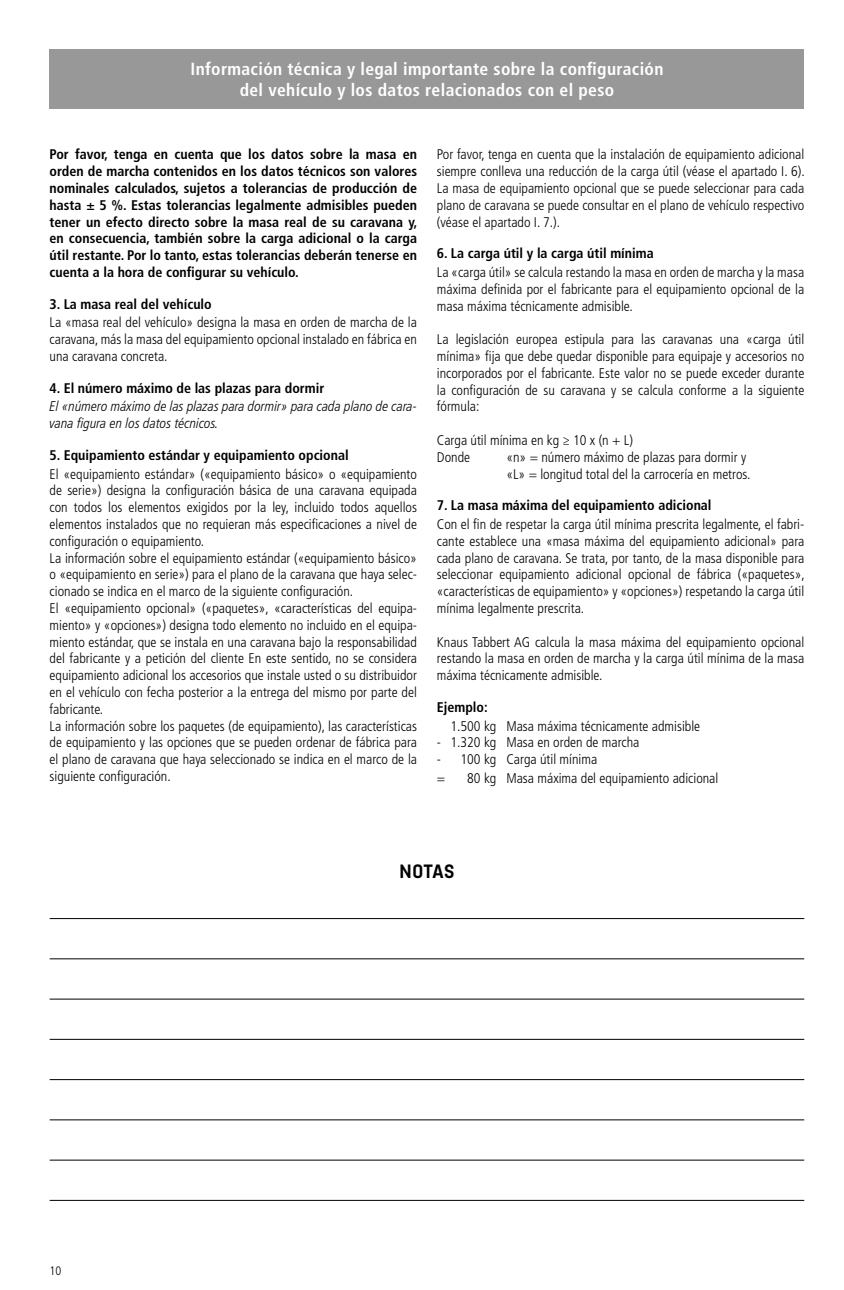
<style>
.page{position:relative;width:844px;height:1290px;background:#fff}
.page>*{position:absolute;margin:0;border:0;box-sizing:border-box;transform-origin:0 0}
.t1{font:700 19.25px "Abel Pro";color:#000}
.t2{font:700 condensed 17.5px/21px "Frutiger LT Std";letter-spacing:.02em;color:#fff;text-align:center}
.t3{font:300 condensed 14px/16.8px "Frutiger LT Std";color:#000;text-align:justify}
.t4{font:700 condensed 14px/16.8px "Frutiger LT Std";color:#000;text-align:justify}
.t5{font:italic 300 condensed 14px/16.8px "Frutiger LT Pro";color:#000}
.t6{font:300 condensed 12.25px "Frutiger LT Std";color:#000}
</style>
<div class="page">
<div style="left:50px;top:50px;width:754px;height:59px;background:#999898"></div>
<hr style="left:50px;top:918px;width:754px;height:1px;background:#000">
<hr style="left:50px;top:958px;width:754px;height:1px;background:#000">
<hr style="left:50px;top:999px;width:754px;height:1px;background:#000">
<hr style="left:50px;top:1039px;width:754px;height:1px;background:#000">
<hr style="left:50px;top:1079px;width:754px;height:1px;background:#000">
<hr style="left:50px;top:1119px;width:754px;height:1px;background:#000">
<hr style="left:50px;top:1160px;width:754px;height:1px;background:#000">
<hr style="left:50px;top:1200px;width:754px;height:1px;background:#000">
<p class="t2" style="left:190px;top:59px;width:474px">Información técnica y legal importante sobre la configuración del vehículo y los datos relacionados con el peso</p>
<p class="t4" style="left:50px;top:146px;width:369px">Por favor, tenga en cuenta que los datos sobre la masa en orden de marcha contenidos en los datos técnicos son valores nominales calculados, sujetos a tolerancias de producción de hasta ± 5 %. Estas tolerancias legalmente admisibles pueden tener un efecto directo sobre la masa real de su caravana y, en consecuencia, también sobre la carga adicional o la carga útil restante. Por lo tanto, estas tolerancias deberán tenerse en cuenta a la hora de configurar su vehículo.</p>
<p class="t4" style="left:50px;top:296px;width:164px">3. La masa real del vehículo</p>
<p class="t3" style="left:50px;top:314px;width:369px">La «masa real del vehículo» designa la masa en orden de marcha de la caravana, más la masa del equipamiento opcional instalado en fábrica en una caravana concreta.</p>
<p class="t4" style="left:50px;top:380px;width:276px">4. El número máximo de las plazas para dormir</p>
<p class="t5" style="left:50px;top:398px;width:369px">El «número máximo de las plazas para dormir» para cada plano de cara&shy;vana figura en los datos técnicos.</p>
<p class="t4" style="left:50px;top:447px;width:300px">5. Equipamiento estándar y equipamiento opcional</p>
<p class="t3" style="left:50px;top:465px;width:369px;text-align:left">El «equipamiento estándar» («equipamiento básico» o «equipamiento de serie») designa la configuración básica de una caravana equipada con todos los elementos exigidos por la ley, incluido todos aquellos elementos instalados que no requieran más especificaciones a nivel de configuración o equipamiento.<br>La información sobre el equipamiento estándar («equipamiento básico» o «equipamiento en serie») para el plano de la caravana que haya selec&shy;cionado se indica en el marco de la siguiente configuración.<br>El «equipamiento opcional» («paquetes», «características del equipa&shy;miento» y «opciones») designa todo elemento no incluido en el equipa&shy;miento estándar, que se instala en una caravana bajo la responsabilidad del fabricante y a petición del cliente En este sentido, no se considera equipamiento adicional los accesorios que instale usted o su distribuidor en el vehículo con fecha posterior a la entrega del mismo por parte del fabricante.<br>La información sobre los paquetes (de equipamiento), las características de equipamiento y las opciones que se pueden ordenar de fábrica para el plano de caravana que haya seleccionado se indica en el marco de la siguiente configuración.</p>
<p class="t3" style="left:437px;top:146px;width:369px">Por favor, tenga en cuenta que la instalación de equipamiento adicional siempre conlleva una reducción de la carga útil (véase el apartado I. 6).<br>La masa de equipamiento opcional que se puede seleccionar para cada plano de caravana se puede consultar en el plano de vehículo respectivo (véase el apartado I. 7.).</p>
<p class="t4" style="left:437px;top:245px;width:218px">6. La carga útil y la carga útil mínima</p>
<p class="t3" style="left:437px;top:264px;width:369px">La «carga útil» se calcula restando la masa en orden de marcha y la masa máxima definida por el fabricante para el equipamiento opcional de la masa máxima técnicamente admisible.</p>
<p class="t3" style="left:437px;top:331px;width:369px">La legislación europea estipula para las caravanas una «carga útil mínima» fija que debe quedar disponible para equipaje y accesorios no incorporados por el fabricante. Este valor no se puede exceder durante la configuración de su caravana y se calcula conforme a la siguiente fórmula:</p>
<p class="t3" style="left:437px;top:432px;width:197px">Carga útil mínima en kg ≥ 10 x (n + L)<br>Donde</p>
<p class="t3" style="left:506px;top:449px;width:245px">«n» = número máximo de plazas para dormir y «L» = longitud total del la carrocería en metros.</p>
<p class="t4" style="left:437px;top:497px;width:276px">7. La masa máxima del equipamiento adicional</p>
<p class="t3" style="left:437px;top:516px;width:369px">Con el fin de respetar la carga útil mínima prescrita legalmente, el fabri&shy;cante establece una «masa máxima del equipamiento adicional» para cada plano de caravana. Se trata, por tanto, de la masa disponible para seleccionar equipamiento adicional opcional de fábrica («paquetes», «características de equipamiento» y «opciones») respetando la carga útil mínima legalmente prescrita.</p>
<p class="t3" style="left:437px;top:633px;width:369px">Knaus Tabbert AG calcula la masa máxima del equipamiento opcional restando la masa en orden de marcha y la carga útil mínima de la masa máxima técnicamente admisible.</p>
<p class="t4" style="left:437px;top:699px;width:52px">Ejemplo:</p>
<p class="t3" style="left:450px;top:717px;width:251px">1.500 kg Masa máxima técnicamente admisible</p>
<p class="t3" style="left:437px;top:734px;width:204px">- 1.320 kg Masa en orden de marcha</p>
<p class="t3" style="left:437px;top:750px;width:162px;line-height:18.9px">- 100 kg Carga útil mínima =</p>
<p class="t3" style="left:467px;top:770px;width:252px">80 kg Masa máxima del equipamiento adicional</p>
<p class="t6" style="left:50px;top:1264px;width:13px">10</p>
<h1 class="t1" style="left:399px;top:858px;width:57px">NOTAS</h1>
</div>
